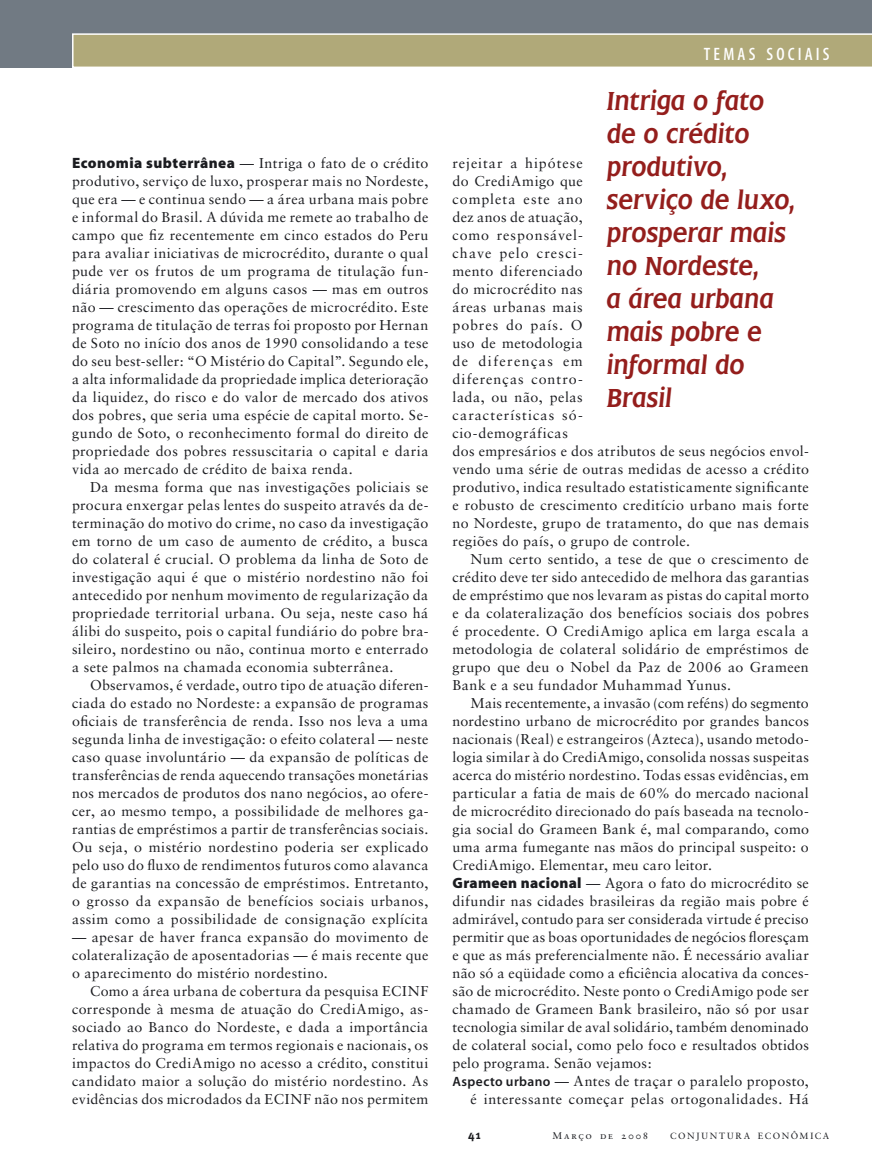
<style>
.page{position:relative;width:872px;height:1170px;background:#fff}
.page>*{position:absolute;margin:0;border:0;box-sizing:border-box;transform-origin:0 0}
.t1{font:27px/33px "Flange Regular Italic DTC";letter-spacing:-.005em;color:#941e1c}
.t2{font:18px "Adobe Corp ID Myriad Pkg";letter-spacing:.175em;color:#fff}
.t3{font:14.25px/18px "Sabon";letter-spacing:.025em;color:#1b1c20;text-align:justify}
.t4{font:14.25px "Sabon";letter-spacing:.005em;color:#1b1c20}
.t5{font:700 12px "Meta Plus";color:#1b1c20}
.t6{font:9.75px "Sabon Roman SC";letter-spacing:.175em;color:#1b1c20}
.t7{font:9px "Sabon";letter-spacing:.175em;color:#1b1c20}
.s1{font-family:"Adobe Corp ID Myriad Bl";font-size:15px}
.s2{font-family:"Adobe Corp ID Myriad Sb";font-size:13.5px}
</style>
<div class="page">
<div style="left:0;top:0;width:872px;height:68px;background:#717a83"></div>
<svg style="left:72px;top:33px;width:800px;height:35px;background:#b6af84"></svg>
<p class="t3" style="left:72px;top:153px;width:358px"><span class="s1">Economia subterrânea</span> — Intriga o fato de o crédito produtivo, serviço de luxo, prosperar mais no Nordeste, que era — e continua sendo — a área urbana mais pobre e informal do Brasil. A dúvida me remete ao trabalho de campo que fiz recentemente em cinco estados do Peru para avaliar iniciativas de microcrédito, durante o qual pude ver os frutos de um programa de titulação fun&shy;diária promovendo em alguns casos — mas em outros não — crescimento das operações de microcrédito. Este programa de titulação de terras foi proposto por Hernan de Soto no início dos anos de 1990 consolidando a tese do seu best-seller: “O Mistério do Capital”. Segundo ele, a alta informalidade da propriedade implica deterioração da liquidez, do risco e do valor de mercado dos ativos dos pobres, que seria uma espécie de capital morto. Se&shy;gundo de Soto, o reconhecimento formal do direito de propriedade dos pobres ressuscitaria o capital e daria vida ao mercado de crédito de baixa renda.</p>
<p class="t3" style="left:72px;top:477px;width:358px;text-indent:18px">Da mesma forma que nas investigações policiais se procura enxergar pelas lentes do suspeito através da de&shy;terminação do motivo do crime, no caso da investigação em torno de um caso de aumento de crédito, a busca do colateral é crucial. O problema da linha de Soto de investigação aqui é que o mistério nordestino não foi antecedido por nenhum movimento de regularização da propriedade territorial urbana. Ou seja, neste caso há álibi do suspeito, pois o capital fundiário do pobre bra&shy;sileiro, nordestino ou não, continua morto e enterrado a sete palmos na chamada economia subterrânea.</p>
<p class="t3" style="left:72px;top:675px;width:358px;text-indent:18px">Observamos, é verdade, outro tipo de atuação diferen&shy;ciada do estado no Nordeste: a expansão de programas oficiais de transferência de renda. Isso nos leva a uma segunda linha de investigação: o efeito colateral — neste caso quase involuntário — da expansão de políticas de transferências de renda aquecendo transações monetárias nos mercados de produtos dos nano negócios, ao ofere&shy;cer, ao mesmo tempo, a possibilidade de melhores ga&shy;rantias de empréstimos a partir de transferências sociais.<br>Ou seja, o mistério nordestino poderia ser explicado pelo uso do fluxo de rendimentos futuros como alavanca de garantias na concessão de empréstimos. Entretanto, o grosso da expansão de benefícios sociais urbanos, assim como a possibilidade de consignação explícita</p>
<p class="t3" style="left:72px;top:927px;width:358px">— apesar de haver franca expansão do movimento de colateralização de aposentadorias — é mais recente que o aparecimento do mistério nordestino.</p>
<p class="t3" style="left:72px;top:981px;width:358px;text-indent:18px">Como a área urbana de cobertura da pesquisa ECINF corresponde à mesma de atuação do CrediAmigo, as&shy;sociado ao Banco do Nordeste, e dada a importância relativa do programa em termos regionais e nacionais, os impactos do CrediAmigo no acesso a crédito, constitui candidato maior a solução do mistério nordestino. As evidências dos microdados da ECINF não nos permitem</p>
<p class="t2" style="left:704px;top:45px;width:127px">TEMAS SOCIAIS</p>
<h1 class="t1" style="left:607px;top:86px;width:190px">Intriga o fato de o crédito produtivo, serviço de luxo, prosperar mais no Nordeste,<br>a área urbana mais pobre e informal do<br>Brasil</h1>
<p class="t3" style="left:452px;top:153px;width:358px;text-align:left">rejeitar a hipótese<br>do CrediAmigo que<br>completa este ano<br>dez anos de atuação,<br>como responsável-<br>chave pelo cresci-<br>mento diferenciado<br>do microcrédito nas<br>áreas urbanas mais<br>pobres do país. O<br>uso de metodologia<br>de diferenças em<br>diferenças contro-<br>lada, ou não, pelas<br>características só-<br>cio-demográficas<br>dos empresários e dos atributos de seus negócios envol&shy;vendo uma série de outras medidas de acesso a crédito produtivo, indica resultado estatisticamente significante e robusto de crescimento creditício urbano mais forte no Nordeste, grupo de tratamento, do que nas demais regiões do país, o grupo de controle.</p>
<p class="t3" style="left:452px;top:549px;width:358px;text-indent:18px">Num certo sentido, a tese de que o crescimento de crédito deve ter sido antecedido de melhora das garantias de empréstimo que nos levaram as pistas do capital morto e da colateralização dos benefícios sociais dos pobres é procedente. O CrediAmigo aplica em larga escala a metodologia de colateral solidário de empréstimos de grupo que deu o Nobel da Paz de 2006 ao Grameen Bank e a seu fundador Muhammad Yunus.</p>
<p class="t4" style="left:470px;top:694px;width:340px">Mais recentemente, a invasão (com reféns) do segmento</p>
<p class="t3" style="left:452px;top:711px;width:358px">nordestino urbano de microcrédito por grandes bancos</p>
<p class="t3" style="left:452px;top:729px;width:358px">nacionais (Real) e estrangeiros (Azteca), usando metodo-</p>
<p class="t3" style="left:452px;top:747px;width:358px">logia similar à do CrediAmigo, consolida nossas suspeitas</p>
<p class="t3" style="left:452px;top:765px;width:358px">acerca do mistério nordestino. Todas essas evidências, em</p>
<p class="t3" style="left:452px;top:783px;width:358px">particular a fatia de mais de 60% do mercado nacional</p>
<p class="t3" style="left:452px;top:801px;width:358px">de microcrédito direcionado do país baseada na tecnolo-</p>
<p class="t3" style="left:452px;top:819px;width:358px">gia social do Grameen Bank é, mal comparando, como</p>
<p class="t3" style="left:452px;top:837px;width:358px">uma arma fumegante nas mãos do principal suspeito: o</p>
<p class="t3" style="left:452px;top:855px;width:261px">CrediAmigo. Elementar, meu caro leitor.</p>
<p class="t3" style="left:452px;top:873px;width:358px"><span class="s1">Grameen nacional</span> — Agora o fato do microcrédito se</p>
<p class="t3" style="left:452px;top:891px;width:358px">difundir nas cidades brasileiras da região mais pobre é</p>
<p class="t3" style="left:452px;top:909px;width:358px">admirável, contudo para ser considerada virtude é preciso</p>
<p class="t3" style="left:452px;top:927px;width:358px">permitir que as boas oportunidades de negócios floresçam</p>
<p class="t3" style="left:452px;top:945px;width:358px">e que as más preferencialmente não. É necessário avaliar</p>
<p class="t3" style="left:452px;top:963px;width:358px">não só a eqüidade como a eficiência alocativa da conces-</p>
<p class="t3" style="left:452px;top:981px;width:358px">são de microcrédito. Neste ponto o CrediAmigo pode ser</p>
<p class="t3" style="left:452px;top:999px;width:358px">chamado de Grameen Bank brasileiro, não só por usar</p>
<p class="t3" style="left:452px;top:1017px;width:358px">tecnologia similar de aval solidário, também denominado</p>
<p class="t3" style="left:452px;top:1035px;width:358px">de colateral social, como pelo foco e resultados obtidos</p>
<p class="t3" style="left:452px;top:1053px;width:201px">pelo programa. Senão vejamos:</p>
<p class="t3" style="left:452px;top:1071px;width:358px"><span class="s2">Aspecto urbano</span> — Antes de traçar o paralelo proposto,</p>
<p class="t3" style="left:470px;top:1089px;width:340px">é interessante começar pelas ortogonalidades. Há</p>
<p class="t5" style="left:468px;top:1127px;width:14px">41</p>
<p class="t6" style="left:552px;top:1129px;width:97px">Março de 2008</p>
<p class="t7" style="left:670px;top:1130px;width:161px">CONJUNTURA ECONÔMICA</p>
</div>
